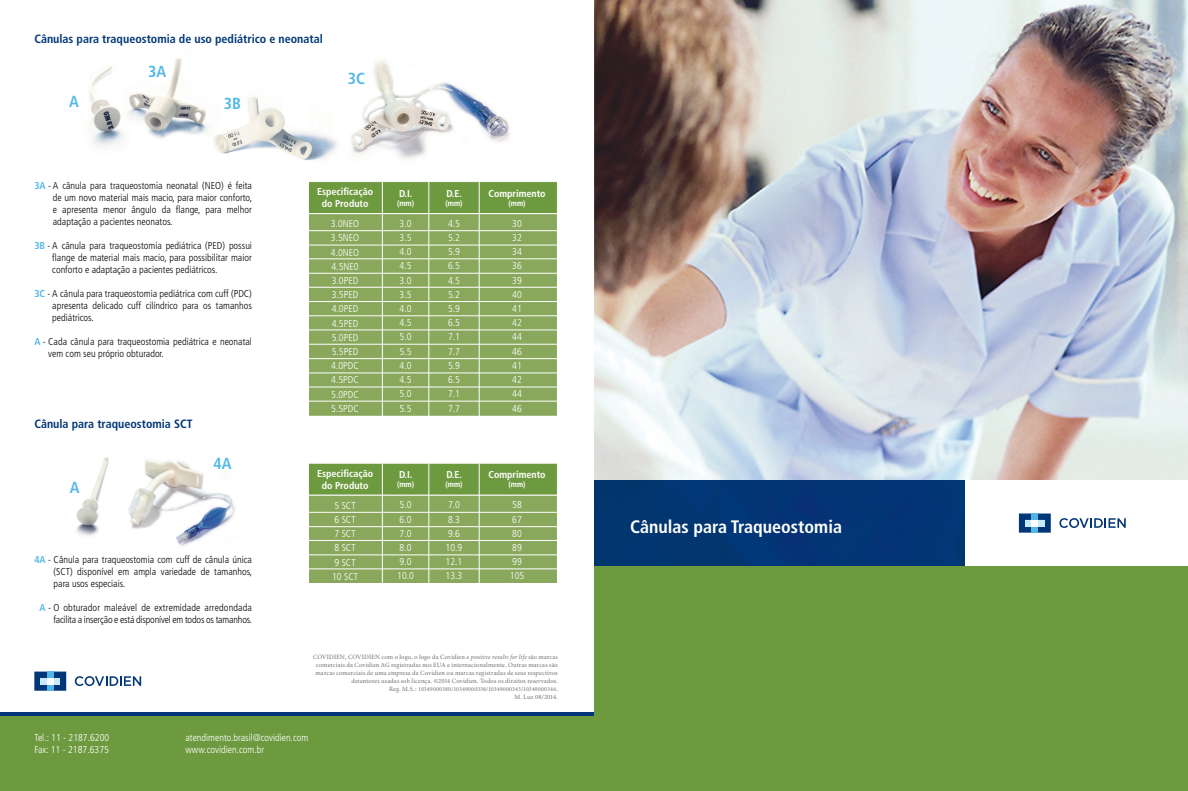
<style>
.page{position:relative;width:1188px;height:791px;background:#fff}
.page>*{position:absolute;margin:0;border:0;box-sizing:border-box;transform-origin:0 0}
.t1{font:700 condensed 18px "Frutiger CE";color:#fff}
.t2{font:700 condensed 16px "Frutiger CE";color:#52b7e7}
.t3{font:700 condensed 12px "Frutiger CE";color:#013778}
.t4{font:300 condensed 10px/12px "Frutiger CE";color:#040503;text-align:justify}
.t5{font:300 condensed 10px/14.2px "Frutiger CE";color:#fff}
.t6{font:300 condensed 10px/12px "Frutiger CE";letter-spacing:-.02em;color:#040503;text-align:right}
.t7{font:700 condensed 10px/12px "Frutiger CE";color:#fff;text-align:center}
.t8{font:700 condensed 8px "Frutiger CE";color:#fff}
.t9{font:6.5px/8px "Minion";letter-spacing:.02em;color:#696b73;text-align:right}
.t10{font:6px "Minion";letter-spacing:.025em;color:#696b73}
.s1{font-weight:700;color:#52b7e7}
.s2{font-style:italic}
.s3{font-size:6.5px}
</style>
<div class="page">
<img style="left:76px;top:426px;width:159px;height:120px">
<img style="left:594px;top:0;width:593px;height:480px">
<div style="left:594px;top:565px;width:593px;height:225px;background:#6e9a3f"></div>
<div style="left:0;top:715px;width:594px;height:75px;background:#6e9a3f"></div>
<hr style="left:0;top:712px;width:594px;height:3px;background:#013778">
<div style="left:594px;top:480px;width:370px;height:85px;background:#023575"></div>
<svg style="left:1018px;top:513px;width:32px;height:19px"></svg>
<div style="left:1025px;top:519px;width:6px;height:7px;background:#c6eafa"></div>
<div style="left:1037px;top:519px;width:7px;height:7px;background:#c6eafa"></div>
<div style="left:1031px;top:519px;width:6px;height:7px;background:#fff"></div>
<svg style="left:1059px;top:518px;width:66px;height:10px"></svg>
<img style="left:89px;top:58px;width:422px;height:102px">
<svg style="left:309px;top:214px;width:248px;height:202px;background:#8caa60"></svg>
<svg style="left:309px;top:181px;width:248px;height:32px;background:#739d45"></svg>
<hr style="left:382px;top:182px;width:1px;height:234px;background:#fff">
<hr style="left:428px;top:182px;width:1px;height:234px;background:#fff">
<hr style="left:479px;top:182px;width:1px;height:234px;background:#fff">
<hr style="left:308px;top:230px;width:250px;height:1px;background:#fff">
<hr style="left:308px;top:245px;width:250px;height:1px;background:#fff">
<hr style="left:308px;top:258px;width:250px;height:1px;background:#fff">
<hr style="left:308px;top:273px;width:250px;height:1px;background:#fff">
<hr style="left:308px;top:287px;width:250px;height:1px;background:#fff">
<hr style="left:308px;top:301px;width:250px;height:1px;background:#fff">
<hr style="left:308px;top:315px;width:250px;height:1px;background:#fff">
<hr style="left:308px;top:329px;width:250px;height:1px;background:#fff">
<hr style="left:308px;top:344px;width:250px;height:1px;background:#fff">
<hr style="left:308px;top:358px;width:250px;height:1px;background:#fff">
<hr style="left:308px;top:372px;width:250px;height:1px;background:#fff">
<hr style="left:308px;top:386px;width:250px;height:1px;background:#fff">
<hr style="left:308px;top:401px;width:250px;height:1px;background:#fff">
<svg style="left:309px;top:463px;width:248px;height:120px;background:#84a658"></svg>
<hr style="left:382px;top:463px;width:1px;height:121px;background:#fff">
<hr style="left:428px;top:463px;width:1px;height:121px;background:#fff">
<hr style="left:479px;top:463px;width:1px;height:121px;background:#fff">
<hr style="left:308px;top:512px;width:250px;height:1px;background:#fff">
<hr style="left:308px;top:526px;width:250px;height:1px;background:#fff">
<hr style="left:308px;top:540px;width:250px;height:1px;background:#fff">
<hr style="left:308px;top:554px;width:250px;height:1px;background:#fff">
<hr style="left:308px;top:568px;width:250px;height:1px;background:#fff">
<svg style="left:34px;top:671px;width:32px;height:19px"></svg>
<div style="left:41px;top:677px;width:6px;height:7px;background:#c6eafa"></div>
<div style="left:53px;top:677px;width:7px;height:7px;background:#c6eafa"></div>
<div style="left:47px;top:677px;width:6px;height:7px;background:#fff"></div>
<svg style="left:75px;top:676px;width:66px;height:10px"></svg>
<p class="t3" style="left:34px;top:32px;width:290px">Cânulas para traqueostomia de uso pediátrico e neonatal</p>
<h2 class="t2" style="left:69px;top:92px;width:11px">A</h2>
<h2 class="t2" style="left:148px;top:62px;width:20px">3A</h2>
<h2 class="t2" style="left:224px;top:94px;width:19px">3B</h2>
<h2 class="t2" style="left:348px;top:69px;width:19px">3C</h2>
<p class="t4" style="left:53px;top:179px;width:201px;text-indent:-19px"><span class="s1">3A</span> - A cânula para traqueostomia neonatal (NEO) é feita de um novo material mais macio, para maior conforto, e apresenta menor ângulo da flange, para melhor adaptação a pacientes neonatos.</p>
<p class="t4" style="left:52px;top:239px;width:201px;text-indent:-18px"><span class="s1">3B</span> - A cânula para traqueostomia pediátrica (PED) possui flange de material mais macio, para possibilitar maior conforto e adaptação a pacientes pediátricos.</p>
<p class="t4" style="left:52px;top:287px;width:201px;text-indent:-18px"><span class="s1">3C</span> - A cânula para traqueostomia pediátrica com cuff (PDC) apresenta delica do cuff cilíndrico para os tamanhos pediátricos.</p>
<p class="t4" style="left:48px;top:335px;width:205px;text-indent:-14px"><span class="s1">A</span> - Cada cânula para traqueostomia pediátrica e neonatal vem com seu próprio obturador.</p>
<p class="t3" style="left:34px;top:417px;width:160px">Cânula para traqueostomia SCT</p>
<h2 class="t2" style="left:70px;top:478px;width:11px">A</h2>
<h2 class="t2" style="left:213px;top:454px;width:20px">4A</h2>
<p class="t4" style="left:54px;top:553px;width:200px;text-indent:-19px"><span class="s1">4A</span> - Cânula para traqueostomia com cuff de cânula única (SCT) disponível em ampla variedade de tamanhos, para usos especiais.</p>
<p class="t6" style="left:39px;top:601px;width:214px"><span class="s1">A</span> - O obturador maleável de extremidade arredondada facilita a inserção e está disponí vel em todos os tamanhos.</p>
<p class="t7" style="left:317px;top:186px;width:57px">Especificação do Produto</p>
<p class="t5" style="left:331px;top:216px;width:30px;text-align:justify">3.0NEO 3.5NEO 4.0NEO 4.5NE0<br>3.0PED 3.5PED 4.0PED 4.5PED 5.0PED 5.5PED 4.0PDC 4.5PDC 5.0PDC 5.5PDC</p>
<p class="t7" style="left:317px;top:467px;width:57px">Especificação do Produto</p>
<p class="t5" style="left:332px;top:498px;width:27px">5 SCT<br>6 SCT<br>7 SCT<br>8 SCT<br>9 SCT<br>10 SCT</p>
<p class="t7" style="left:399px;top:187px;width:15px">D.I.</p>
<p class="t8" style="left:397px;top:198px;width:19px">(mm)</p>
<p class="t5" style="left:399px;top:216px;width:13px;text-align:justify">3.0<br>3.5<br>4.0<br>4.5<br>3.0<br>3.5<br>4.0<br>4.5<br>5.0<br>5.5<br>4.0<br>4.5<br>5.0<br>5.5</p>
<p class="t7" style="left:399px;top:469px;width:15px">D.I.</p>
<p class="t8" style="left:397px;top:480px;width:19px">(mm)</p>
<p class="t5" style="left:397px;top:498px;width:18px">5.0<br>6.0<br>7.0<br>8.0<br>9.0<br>10.0</p>
<p class="t7" style="left:446px;top:187px;width:17px">D.E.</p>
<p class="t8" style="left:445px;top:198px;width:19px">(mm)</p>
<p class="t5" style="left:448px;top:216px;width:13px;text-align:justify">4.5<br>5.2<br>5.9<br>6.5<br>4.5<br>5.2<br>5.9<br>6.5<br>7.1<br>7.7<br>5.9<br>6.5<br>7.1<br>7.7</p>
<p class="t7" style="left:446px;top:469px;width:17px">D.E.</p>
<p class="t8" style="left:445px;top:480px;width:19px">(mm)</p>
<p class="t5" style="left:445px;top:498px;width:18px">7.0<br>8.3<br>9.6<br>10.9<br>12.1<br>13.3</p>
<p class="t7" style="left:488px;top:187px;width:59px">Comprimento</p>
<p class="t8" style="left:508px;top:198px;width:19px">(mm)</p>
<p class="t5" style="left:512px;top:216px;width:11px;text-align:justify">30<br>32<br>34<br>36<br>39<br>40<br>41<br>42<br>44<br>46<br>41<br>42<br>44<br>46</p>
<p class="t7" style="left:488px;top:469px;width:59px">Comprimento</p>
<p class="t8" style="left:508px;top:480px;width:19px">(mm)</p>
<p class="t5" style="left:510px;top:498px;width:16px">58<br>67<br>80<br>89<br>99<br>105</p>
<p class="t9" style="left:313px;top:652px;width:246px">COVIDIEN, COVIDIEN com o logo, o logo da Covidien e <span class="s2">positive results for life</span> são marcas comerciais da Covidien AG registradas nos EUA e internacionalmente. Outras marcas são marcas comerciais de uma empresa da Covidien ou marcas registradas de seus respectivos detentores usadas sob licença. ©2014 Covidien. Todos os direitos reservados.</p>
<p class="t10" style="left:389px;top:685px;width:170px"><span class="s3">Reg. M.S.:</span> 10349000380/10349000338/10349000343/10349000346<span class="s3">.</span></p>
<p class="t9" style="left:514px;top:692px;width:45px">M. Luz 08/2014.</p>
<p class="t5" style="left:34px;top:731px;width:77px;line-height:12px">Tel.: 11 - 2187.6200<br>Fax: 11 - 2187.6375</p>
<p class="t5" style="left:185px;top:731px;width:124px;line-height:12px">atendimento.brasil@covidien.com www.covidien.com.br</p>
<h1 class="t1" style="left:630px;top:516px;width:213px">Cânulas para Traqueostomia</h1>
</div>
